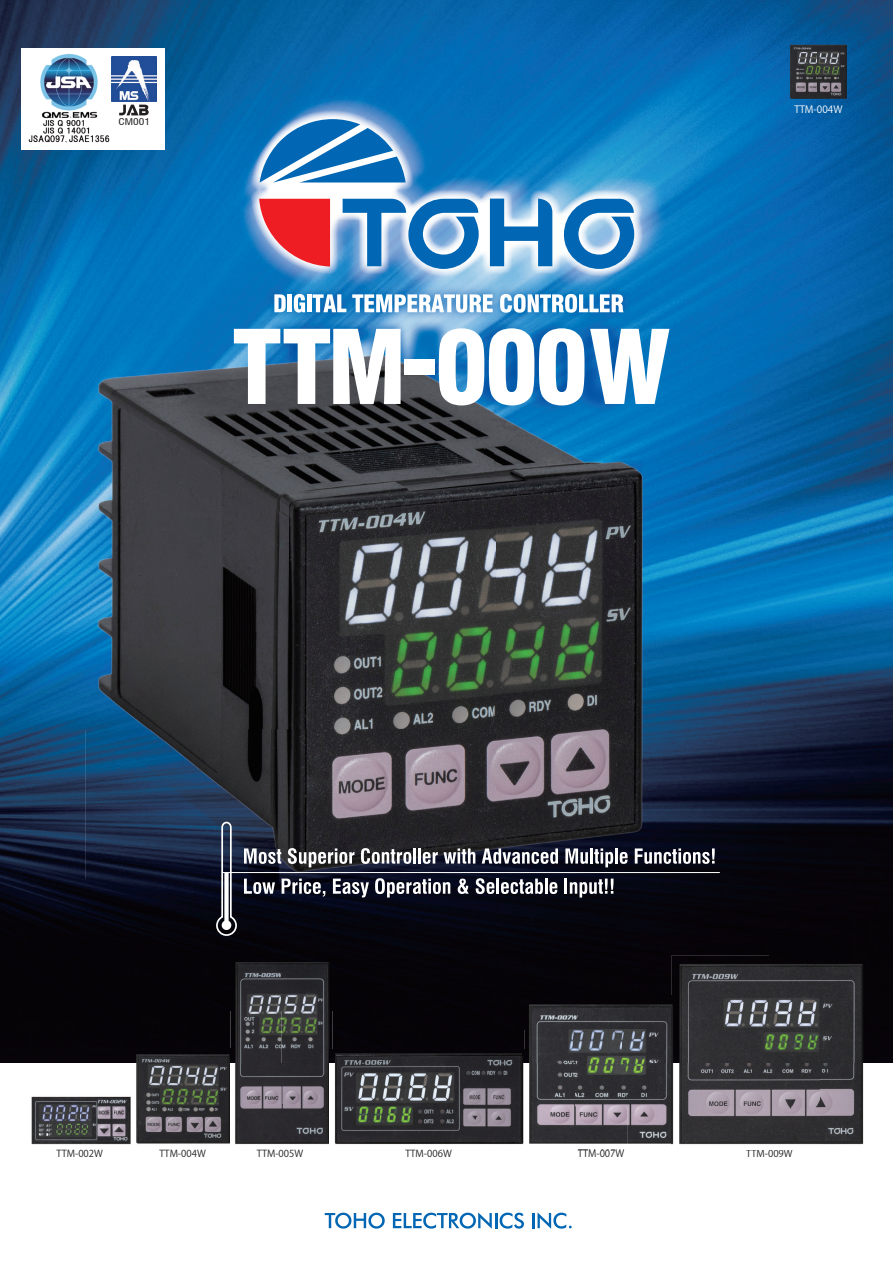
<style>
.page{position:relative;width:893px;height:1263px;background:#fff}
.page>*{position:absolute;margin:0;border:0;box-sizing:border-box;transform-origin:0 0}
.t1{font:9.9px "Koz Go Pr 6 N";color:#fff}
.t2{font:9.6px "Koz Go Pr 6 N";color:#231f20}
.t3{font:condensed 9px "Swiss 721 BT";color:#231f20;scale:1.25 1}
</style>
<div class="page">
<img style="left:0;top:0;width:893px;height:1063px">
<svg style="left:325px;top:1213px;width:60px;height:15px"></svg>
<svg style="left:393px;top:1212px;width:131px;height:17px"></svg>
<svg style="left:532px;top:1212px;width:40px;height:17px"></svg>
<svg style="left:259px;top:199px;width:71px;height:68px;background:#d54150"></svg>
<svg style="left:260px;top:119px;width:146px;height:64px"></svg>
<svg style="left:343px;top:199px;width:136px;height:70px;background:#619dcf"></svg>
<svg style="left:564px;top:199px;width:70px;height:70px;background:#609fd0"></svg>
<svg style="left:490px;top:199px;width:62px;height:67px;background:#589bce"></svg>
<svg style="left:274px;top:294px;width:12px;height:18px"></svg>
<hr style="left:288px;top:294px;width:4px;height:18px;background:#fff">
<svg style="left:294px;top:294px;width:11px;height:19px"></svg>
<hr style="left:307px;top:294px;width:4px;height:18px;background:#fff">
<svg style="left:313px;top:294px;width:33px;height:18px"></svg>
<svg style="left:352px;top:294px;width:141px;height:19px"></svg>
<svg style="left:500px;top:294px;width:124px;height:19px"></svg>
<img style="left:85px;top:330px;width:564px;height:549px">
<svg style="left:234px;top:329px;width:167px;height:75px"></svg>
<div style="left:405px;top:359px;width:30px;height:15px;background:#fff"></div>
<svg style="left:439px;top:328px;width:145px;height:77px"></svg>
<svg style="left:590px;top:329px;width:79px;height:75px"></svg>
<svg style="left:244px;top:848px;width:37px;height:16px"></svg>
<svg style="left:288px;top:848px;width:66px;height:19px"></svg>
<svg style="left:361px;top:848px;width:50px;height:16px"></svg>
<hr style="left:413px;top:848px;width:3px;height:15px;background:#fff">
<hr style="left:418px;top:848px;width:3px;height:15px;background:#fff">
<svg style="left:423px;top:852px;width:15px;height:12px"></svg>
<svg style="left:444px;top:848px;width:31px;height:16px"></svg>
<svg style="left:482px;top:848px;width:76px;height:16px"></svg>
<svg style="left:565px;top:848px;width:23px;height:16px"></svg>
<hr style="left:590px;top:848px;width:3px;height:15px;background:#fff">
<svg style="left:594px;top:848px;width:19px;height:19px"></svg>
<hr style="left:615px;top:848px;width:3px;height:15px;background:#fff">
<svg style="left:620px;top:852px;width:8px;height:12px"></svg>
<svg style="left:635px;top:848px;width:80px;height:16px"></svg>
<svg style="left:244px;top:878px;width:31px;height:16px"></svg>
<svg style="left:282px;top:878px;width:43px;height:19px"></svg>
<svg style="left:333px;top:878px;width:36px;height:19px"></svg>
<svg style="left:375px;top:878px;width:75px;height:19px"></svg>
<svg style="left:458px;top:878px;width:11px;height:16px"></svg>
<svg style="left:476px;top:878px;width:18px;height:16px"></svg>
<hr style="left:496px;top:878px;width:3px;height:16px;background:#fff">
<svg style="left:501px;top:878px;width:56px;height:16px"></svg>
<hr style="left:564px;top:878px;width:3px;height:16px;background:#fff">
<svg style="left:570px;top:878px;width:43px;height:19px"></svg>
<hr style="left:223px;top:872px;width:497px;height:1px;background:#fff">
<svg style="left:215px;top:821px;width:23px;height:116px;background:#3c4354"></svg>
<div style="left:224px;top:873px;width:5px;height:52px;background:#fff"></div>
<div style="left:222px;top:920px;width:9px;height:10px;background:#fff;border-radius:50%"></div>
<img style="left:788px;top:41px;width:59px;height:59px">
<img style="left:31px;top:1096px;width:100px;height:48px">
<img style="left:134px;top:1048px;width:97px;height:57px">
<img style="left:136px;top:1105px;width:388px;height:40px">
<img style="left:332px;top:1049px;width:193px;height:14px">
<img style="left:334px;top:1063px;width:190px;height:42px">
<img style="left:525px;top:996px;width:146px;height:67px">
<img style="left:529px;top:1063px;width:142px;height:43px">
<img style="left:529px;top:1106px;width:142px;height:38px">
<img style="left:578px;top:1149px;width:46px;height:1px">
<img style="left:231px;top:958px;width:101px;height:105px">
<img style="left:235px;top:1063px;width:94px;height:42px">
<svg style="left:231px;top:1048px;width:2px;height:15px"></svg>
<img style="left:231px;top:1105px;width:2px;height:40px">
<svg style="left:330px;top:1049px;width:2px;height:14px"></svg>
<img style="left:330px;top:1105px;width:2px;height:40px">
<img style="left:671px;top:956px;width:197px;height:53px">
<img style="left:678px;top:1009px;width:190px;height:136px">
<img style="left:671px;top:996px;width:7px;height:149px">
<div style="left:21px;top:48px;width:144px;height:102px;background:#fff"></div>
<svg style="left:111px;top:56px;width:46px;height:60px"></svg>
<img style="left:28px;top:53px;width:82px;height:102px">
<p class="t3" style="left:118px;top:117px;width:27px">CM001</p>
<p class="t1" style="left:794px;top:104px;width:50px">TTM-004W</p>
<p class="t2" style="left:57px;top:1148px;width:48px">TTM-002W</p>
<p class="t2" style="left:159px;top:1148px;width:48px">TTM-004W</p>
<p class="t2" style="left:257px;top:1148px;width:48px">TTM-005W</p>
<p class="t2" style="left:405px;top:1148px;width:48px">TTM-006W</p>
<p class="t2" style="left:578px;top:1148px;width:48px">TTM-007W</p>
<p class="t2" style="left:746px;top:1148px;width:48px">TTM-009W</p>
</div>
